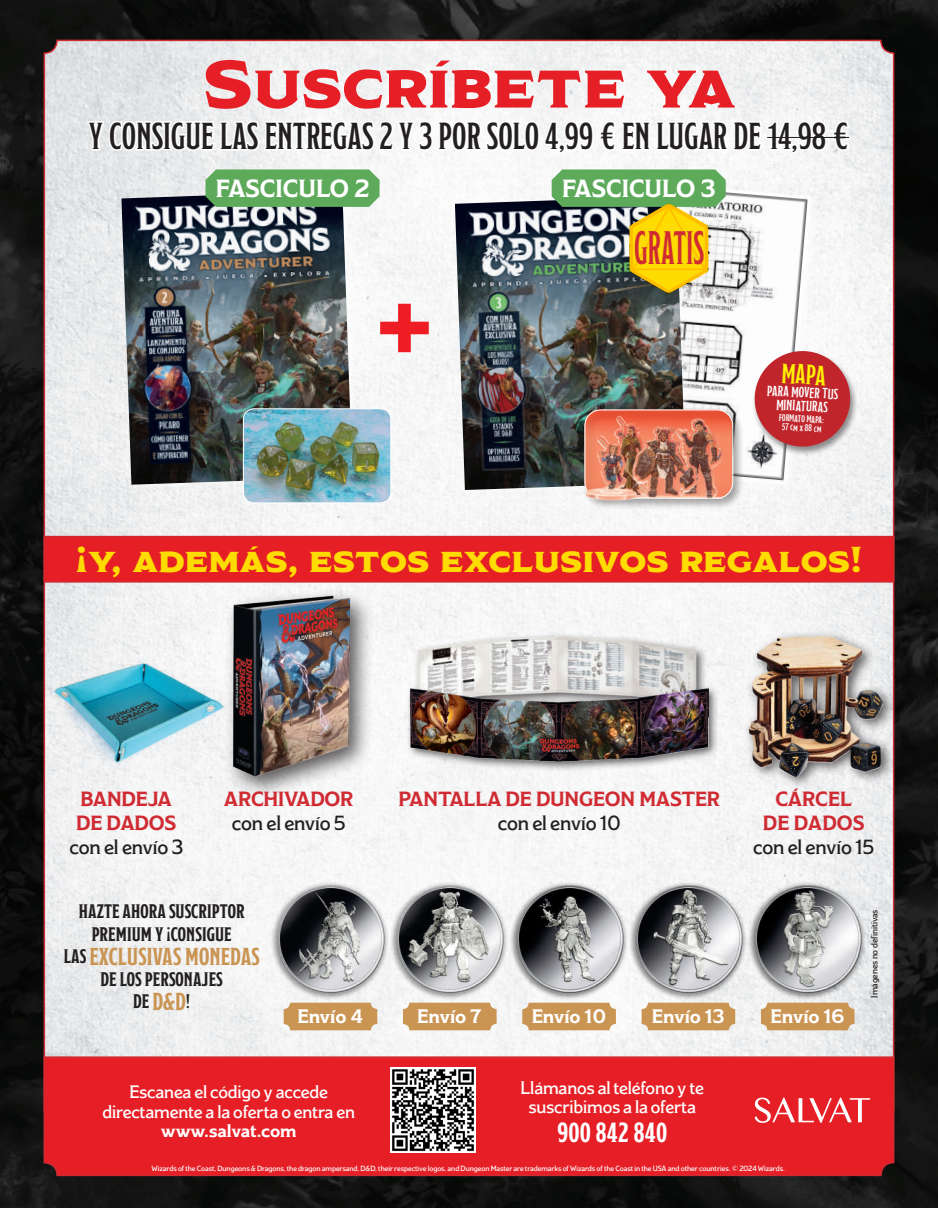
<style>
.page{position:relative;width:938px;height:1208px;background:#fff}
.page>*{position:absolute;margin:0;border:0;box-sizing:border-box;transform-origin:0 0}
.t1{font:700 97.5px "Tiamat Expanded SC";color:#ee1d23}
.t2{font:700 66px "Tiamat Expanded SC";letter-spacing:.02em;color:#e61e25}
.t3{font:300 43.05px "Tiamat Condensed SC";color:#d02b33;scale:.75 1}
.t4{font:700 36px "Tiamat Expanded SC";letter-spacing:.02em;color:#ffdc01}
.t5{font:300 34.5px "Tiamat Condensed SC";color:#231f20}
.t6{font:25.5px "Tiamat Condensed SC";color:#fff}
.t7{font:300 25.5px "Tiamat Condensed SC";color:#fff101}
.t8{font:700 24.75px "Tiamat Text";color:#fff}
.t9{font:22.5px "Tiamat Condensed SC";letter-spacing:.005em;color:#ca9453}
.t10{font:700 20.4px/24px "Tiamat Text";letter-spacing:-.01em;color:#d02b33}
.t11{font:500 20.4px "Tiamat Text";letter-spacing:-.01em;color:#231f20}
.t12{font:700 19.5px "Tiamat Text";letter-spacing:-.01em;color:#fff}
.t13{font:500 18px/19.4px "Tiamat Text";letter-spacing:-.01em;color:#fff;text-align:center}
.t14{font:18px/22.5px "Tiamat Condensed SC";letter-spacing:.005em;color:#231f20;text-align:center}
.t15{font:700 18px "Tiamat Text";letter-spacing:-.01em;color:#fff}
.t16{font:300 13.5px/13.5px "Tiamat Condensed SC";color:#fff;text-align:center}
.t17{font:500 9px "Tiamat Text";letter-spacing:-.01em;color:#231f20}
.t18{font:300 9px/9px "Tiamat Condensed SC";color:#fff;text-align:center}
.t19{font:500 7.5px "Tiamat Text";letter-spacing:-.01em;color:#fff}
.s1{font-size:18px;color:#231f20}
.s2{font-size:22.5px;color:#ca9453}
</style>
<div class="page">
<img style="left:0;top:0;width:938px;height:1208px">
<img style="left:44px;top:40px;width:849px;height:1015px">
<div style="left:43px;top:1055px;width:852px;height:121px;background:#e61e25"></div>
<svg style="left:754px;top:1097px;width:116px;height:25px"></svg>
<div style="left:44px;top:536px;width:849px;height:46px;background:#e61e25"></div>
<div style="left:44px;top:536px;width:850px;height:46px;border:2px solid #d02b33"></div>
<svg style="left:86px;top:104px;width:765px;height:52px"></svg>
<hr style="left:767px;top:137px;width:82px;height:1px;background:#231f20">
<div style="left:284px;top:1002px;width:93px;height:28px;background:#ca9453;border-radius:6px"></div>
<img style="left:264px;top:872px;width:120px;height:132px">
<div style="left:403px;top:1002px;width:93px;height:28px;background:#ca9453;border-radius:6px"></div>
<img style="left:384px;top:872px;width:119px;height:132px">
<div style="left:522px;top:1002px;width:94px;height:28px;background:#ca9453;border-radius:6px"></div>
<img style="left:503px;top:872px;width:119px;height:132px">
<div style="left:641px;top:1002px;width:94px;height:28px;background:#ca9453;border-radius:6px"></div>
<img style="left:622px;top:872px;width:119px;height:132px">
<div style="left:761px;top:1002px;width:93px;height:28px;background:#ca9453;border-radius:6px"></div>
<img style="left:741px;top:872px;width:132px;height:132px">
<div style="left:406px;top:632px;width:313px;height:140px;background:#231f20;opacity:.75"></div>
<img style="left:410px;top:624px;width:298px;height:160px">
<div style="left:224px;top:587px;width:150px;height:212px;background:#231f20;opacity:.75"></div>
<img style="left:218px;top:588px;width:150px;height:196px">
<div style="left:743px;top:630px;width:153px;height:160px;background:#231f20;opacity:.75"></div>
<img style="left:748px;top:635px;width:134px;height:141px">
<img style="left:45px;top:635px;width:182px;height:146px">
<img style="left:390px;top:1067px;width:85px;height:85px">
<div style="left:121px;top:188px;width:240px;height:303px;background:#fff;opacity:.5"></div>
<img style="left:121px;top:191px;width:231px;height:294px">
<svg style="left:205px;top:169px;width:174px;height:38px;background:#63ab60"></svg>
<img style="left:243px;top:409px;width:148px;height:94px">
<div style="left:243px;top:408px;width:148px;height:95px;border:1px solid #fff;border-radius:10px"></div>
<div style="left:599px;top:178px;width:221px;height:313px;background:#f7f8f8"></div>
<img style="left:694px;top:182px;width:114px;height:299px">
<div style="left:454px;top:193px;width:240px;height:303px;background:#fff;opacity:.5"></div>
<img style="left:455px;top:196px;width:231px;height:294px">
<div style="left:582px;top:407px;width:162px;height:103px;background:#231f20;opacity:.4"></div>
<div style="left:584px;top:409px;width:149px;height:89px;border:1px solid #fff;border-radius:16px"></div>
<img style="left:582px;top:443px;width:60px;height:68px">
<div style="left:751px;top:350px;width:107px;height:107px;background:#231f20;opacity:.5"></div>
<svg style="left:753px;top:350px;width:98px;height:98px"></svg>
<svg style="left:551px;top:169px;width:174px;height:125px;background:#97a75e"></svg>
<h2 class="t2" style="left:203px;top:51px;width:533px">Suscríbete ya</h2>
<h3 class="t5" style="left:89px;top:115px;width:761px">Y CONSIGUE LAS ENTREGAS 2 Y 3 POR SOLO 4,99 € EN LUGAR DE 14,98 €</h3>
<h3 class="t8" style="left:216px;top:175px;width:155px">FASCICULO 2</h3>
<h3 class="t8" style="left:562px;top:175px;width:155px">FASCICULO 3</h3>
<h1 class="t1" style="left:374px;top:278px;width:62px">+</h1>
<h3 class="t3" style="left:634px;top:222px;width:95px">GRATIS</h3>
<h3 class="t7" style="left:782px;top:357px;width:46px;rotate:3deg">MAPA</h3>
<h3 class="t16" style="left:767px;top:383px;width:73px;rotate:3deg">PARA MOVER TUS<br>MINIATURAS</h3>
<p class="t18" style="left:779px;top:413px;width:49px;rotate:3deg">FORMATO MAPA:<br>57 cm x 88 cm</p>
<h3 class="t4" style="left:75px;top:541px;width:788px">¡y, además, estos exclusivos regalos!</h3>
<h3 class="t10" style="left:76px;top:787px;width:102px">BANDEJA<br>DE DADOS</h3>
<h3 class="t11" style="left:69px;top:836px;width:115px">con el envío 3</h3>
<h3 class="t10" style="left:224px;top:787px;width:131px">ARCHIVADOR</h3>
<h3 class="t11" style="left:232px;top:812px;width:115px">con el envío 5</h3>
<h3 class="t10" style="left:398px;top:787px;width:323px">PANTALLA DE DUNGEON MASTER</h3>
<h3 class="t11" style="left:498px;top:812px;width:124px">con el envío 10</h3>
<h3 class="t10" style="left:763px;top:787px;width:103px;text-align:center">CÁRCEL<br>DE DADOS</h3>
<h3 class="t11" style="left:753px;top:836px;width:123px">con el envío 15</h3>
<h3 class="t14" style="left:79px;top:900px;width:167px">HAZTE AHORA SUSCRIPTOR<br>PREMIUM Y ¡CONSIGUE</h3>
<h3 class="t9" style="left:64px;top:944px;width:197px"><span class="s1">LAS</span> EXCLUSIVAS MONEDAS</h3>
<h3 class="t14" style="left:101px;top:967px;width:124px">DE LOS PERSONAJES<br>DE <span class="s2">D&amp;D</span>!</h3>
<h3 class="t12" style="left:297px;top:1006px;width:67px">Envío 4</h3>
<h3 class="t12" style="left:417px;top:1006px;width:66px">Envío 7</h3>
<h3 class="t12" style="left:531px;top:1006px;width:76px">Envío 10</h3>
<h3 class="t12" style="left:652px;top:1006px;width:74px">Envío 13</h3>
<h3 class="t12" style="left:770px;top:1006px;width:75px">Envío 16</h3>
<h3 class="t13" style="left:102px;top:1082px;width:254px">Escanea el código y accede directamente a la oferta o entra en</h3>
<h3 class="t15" style="left:161px;top:1121px;width:137px">www.salvat.com</h3>
<h3 class="t13" style="left:520px;top:1077px;width:185px">Llámanos al teléfono y te suscribimos a la oferta</h3>
<h3 class="t6" style="left:557px;top:1118px;width:112px">900 842 840</h3>
<p class="t19" style="left:151px;top:1164px;width:635px">Wizards of the Coast, Dungeons &amp; Dragons, the dragon ampersand, D&amp;D, their respective logos, and Dungeon Master are trademarks of Wizards of the Coast in the USA and other countries. © 2024 Wizards.</p>
<p class="t17" style="left:869px;top:997px;width:89px;rotate:-90deg">Imágenes no definitivas</p>
</div>
